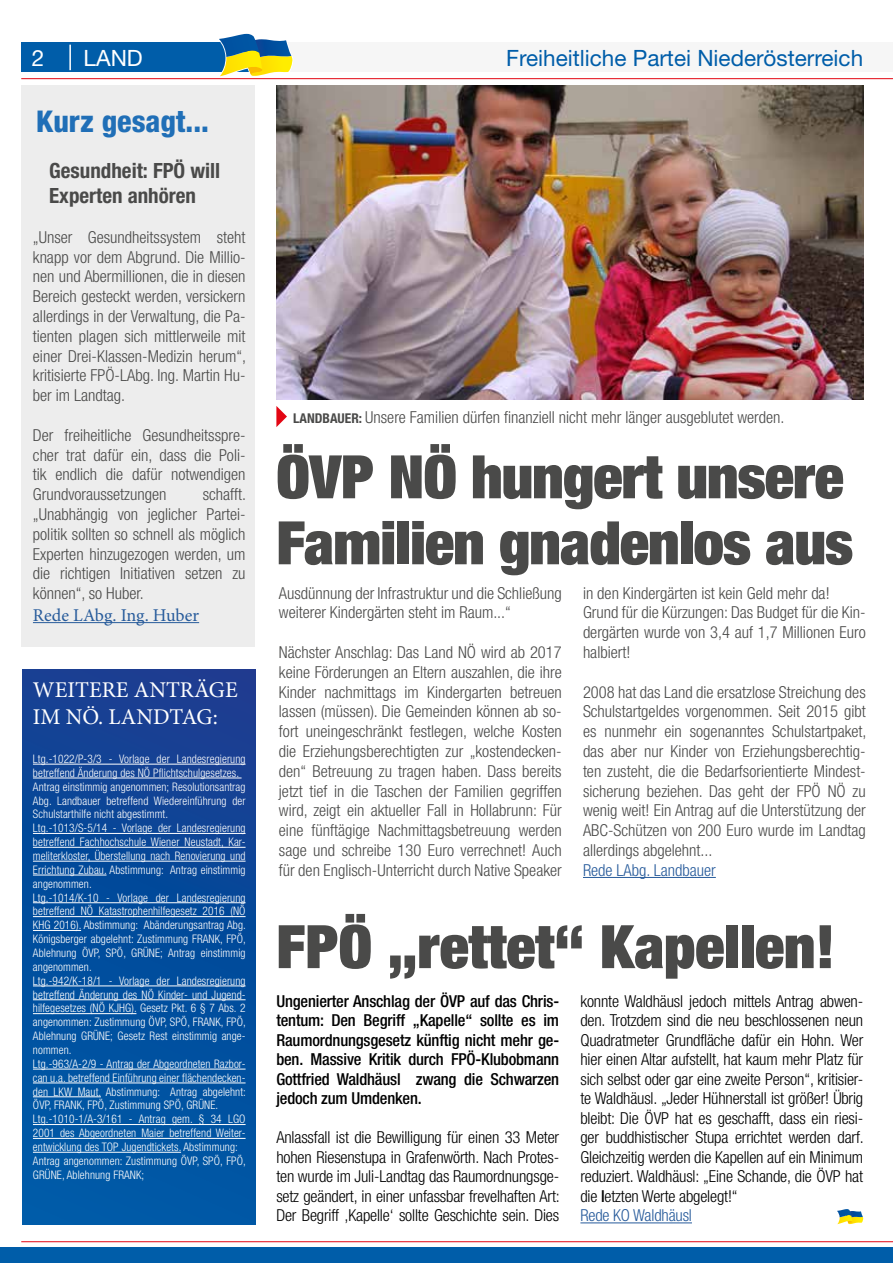
<style>
.page{position:relative;width:893px;height:1263px;background:#fff}
.page>*{position:absolute;margin:0;border:0;box-sizing:border-box;transform-origin:0 0}
.t1{font:900 expanded 60px/66px "Helvetica Neue";letter-spacing:-.01em;color:#4a4a49}
.t2{font:800 condensed 30px "Helvetica Neue";color:#206fb7}
.t3{font:22.5px "Helvetica Neue";color:#005da9}
.t4{font:22.5px/27px "Minion Pro";color:#fff}
.t5{font:22.5px "Helvetica Neue";color:#fff}
.t6{font:700 condensed 21px/25.2px "Helvetica Neue";color:#4a4a49}
.t7{font:18px "Minion Pro";color:#275b9b}
.t8{font:300 condensed 16.5px/19.8px "Helvetica Neue";color:#4a4a49;text-align:justify}
.t9{font:300 condensed 16.5px/19.5px "Helvetica Neue";letter-spacing:-.01em;color:#000;text-align:justify}
.t10{font:500 condensed 16.5px/19.5px "Helvetica Neue";letter-spacing:-.01em;color:#000;text-align:justify}
.t11{font:300 condensed 16.5px "Helvetica Neue";color:#275b9b}
.t12{font:300 condensed 11.85px/13.8px "Helvetica Neue";letter-spacing:.01em;color:#fff;scale:.96 1}
.s1{font-weight:700;font-size:13.5px}
.s2{font-weight:500}
.s3{color:#275b9b}
</style>
<div class="page">
<div style="left:21px;top:43px;width:234px;height:29px;background:#005da9"></div>
<div style="left:276px;top:43px;width:617px;height:29px;background:#f6f6f6"></div>
<hr style="left:69px;top:45px;width:2px;height:25px;background:#fff">
<hr style="left:21px;top:78px;width:872px;height:1px;background:#e30613">
<hr style="left:21px;top:1241px;width:872px;height:1px;background:#e30613">
<svg style="left:217px;top:33px;width:76px;height:44px"></svg>
<div style="left:21px;top:85px;width:234px;height:561px;background:#ededed"></div>
<hr style="left:583px;top:877px;width:133px;height:1px;background:#275b9b">
<hr style="left:580px;top:1222px;width:112px;height:1px;background:#275b9b">
<img style="left:276px;top:85px;width:587px;height:315px">
<hr style="left:33px;top:622px;width:166px;height:1px;background:#275b9b">
<div style="left:0;top:1248px;width:893px;height:15px;background:#005da9"></div>
<svg style="left:837px;top:1209px;width:26px;height:15px"></svg>
<svg style="left:276px;top:406px;width:11px;height:21px"></svg>
<div style="left:22px;top:669px;width:233px;height:556px;background:linear-gradient(to bottom,#173f92,#005ba8)"></div>
<hr style="left:33px;top:764px;width:213px;height:1px;background:#fff">
<hr style="left:33px;top:778px;width:209px;height:1px;background:#fff">
<hr style="left:33px;top:833px;width:213px;height:1px;background:#fff">
<hr style="left:33px;top:847px;width:213px;height:1px;background:#fff">
<hr style="left:33px;top:861px;width:213px;height:1px;background:#fff">
<hr style="left:33px;top:875px;width:74px;height:1px;background:#fff">
<hr style="left:33px;top:902px;width:213px;height:1px;background:#fff">
<hr style="left:33px;top:916px;width:213px;height:1px;background:#fff">
<hr style="left:33px;top:930px;width:48px;height:1px;background:#fff">
<hr style="left:33px;top:985px;width:213px;height:1px;background:#fff">
<hr style="left:33px;top:999px;width:213px;height:1px;background:#fff">
<hr style="left:33px;top:1013px;width:103px;height:1px;background:#fff">
<hr style="left:33px;top:1069px;width:213px;height:1px;background:#fff">
<hr style="left:33px;top:1083px;width:213px;height:1px;background:#fff">
<hr style="left:33px;top:1096px;width:68px;height:1px;background:#fff">
<hr style="left:33px;top:1124px;width:213px;height:1px;background:#fff">
<hr style="left:33px;top:1138px;width:213px;height:1px;background:#fff">
<hr style="left:33px;top:1152px;width:148px;height:1px;background:#fff">
<h3 class="t5" style="left:32px;top:44px;width:14px">2</h3>
<h3 class="t3" style="left:506px;top:44px;width:359px">Freiheitliche Partei Niederösterreich</h3>
<h3 class="t5" style="left:84px;top:44px;width:61px">LAND</h3>
<h2 class="t2" style="left:36px;top:103px;width:174px">Kurz gesagt...</h2>
<p class="t6" style="left:49px;top:158px;width:173px">Gesundheit: FPÖ will<br>Experten anhören</p>
<p class="t8" style="left:33px;top:227px;width:215px">„Unser Gesundheitssystem steht knapp vor dem Abgrund. Die Millio&shy;nen und Abermillionen, die in diesen Bereich gesteckt werden, versickern allerdings in der Verwaltung, die Pa&shy;tienten plagen sich mittlerweile mit einer Drei-Klassen-Medizin herum“, kritisierte FPÖ-LAbg. Ing. Martin Hu&shy;ber im Landtag.</p>
<p class="t8" style="left:33px;top:425px;width:214px">Der freiheitliche Gesundheitsspre&shy;cher trat dafür ein, dass die Poli&shy;tik endlich die dafür notwendigen Grundvoraussetzungen</p>
<p class="t8" style="left:33px;top:484px;width:215px;text-indent:170px">schafft. „Unabhängig von jeglicher Partei&shy;politik sollten so schnell als möglich Experten hinzugezogen werden, um die richtigen Initiativen setzen zu können“, so Huber.</p>
<p class="t7" style="left:33px;top:603px;width:168px">Rede LAbg. Ing. Huber</p>
<h3 class="t4" style="left:33px;top:676px;width:206px">WEITERE ANTRÄGE<br>IM NÖ. LANDTAG:</h3>
<p class="t12" style="left:33px;top:752px;width:223px">Ltg.-1022/P-3/3 - Vorlage der Landesregierung betreffend Änderung des NÖ Pflichtschulgesetzes.<br>Antrag einstimmig angenommen; Resolutionsantrag Abg. Landbauer betreffend Wiedereinführung der Schulstarthilfe nicht abgestimmt.<br>Ltg.-1013/S-5/14 - Vorlage der Landesregierung betreffend Fachhochschule Wiener Neustadt, Kar&shy;meliterkloster, Überstellung nach Renovierung und Errichtung Zubau. Abstimmung: Antrag einstimmig angenommen.<br>Ltg.-1014/K-10 - Vorlage der Landesregierung betreffend NÖ Katastrophenhilfegesetz 2016 (NÖ KHG 2016). Abstimmung: Abänderungsantrag Abg.<br>Königsberger abgelehnt: Zustimmung FRANK, FPÖ, Ablehnung ÖVP, SPÖ, GRÜNE; Antrag einstimmig angenommen.<br>Ltg.-942/K-18/1 - Vorlage der Landesregierung betreffend Änderung des NÖ Kinder- und Jugend&shy;hilfegesetzes (NÖ KJHG). Gesetz Pkt. 6 § 7 Abs. 2 angenommen: Zustimmung ÖVP, SPÖ, FRANK, FPÖ, Ablehnung GRÜNE; Gesetz Rest einstimmig ange&shy;nommen.<br>Ltg.-963/A-2/9 - Antrag der Abgeordneten Razbor&shy;can u.a. betreffend Einführung einer flächendecken&shy;den LKW Maut. Abstimmung: Antrag abgelehnt:<br>ÖVP, FRANK, FPÖ, Zustimmung SPÖ, GRÜNE.<br>Ltg.-1010-1/A-3/161 - Antrag gem. § 34 LGO 2001 des Abgeordneten Maier betreffend Weiter&shy;entwicklung des TOP Jugendtickets. Abstimmung:<br>Antrag angenommen: Zustimmung ÖVP, SPÖ, FPÖ, GRÜNE, Ablehnung FRANK;</p>
<p class="t8" style="left:293px;top:407px;width:493px"><span class="s1">LANDBAUER:</span> Unsere Familien dürfen finanziell nicht mehr länger ausgeblutet werden.</p>
<h1 class="t1" style="left:276px;top:442px;width:578px">ÖVP NÖ hungert unsere<br>Familien gnadenlos aus</h1>
<p class="t8" style="left:279px;top:583px;width:284px">Ausdünnung der Infrastruktur und die Schließung weiterer Kindergärten steht im Raum...“</p>
<p class="t8" style="left:279px;top:642px;width:284px">Nächster Anschlag: Das Land NÖ wird ab 2017 keine Förderungen an Eltern auszahlen, die ihre Kinder nachmittags im Kindergarten betreuen lassen (müssen). Die Gemeinden können ab so&shy;fort uneingeschränkt festlegen, welche Kosten die Erziehungsberechtigten zur „kostendecken&shy;den“ Betreuung zu tragen haben. Dass bereits jetzt tief in die Taschen der Familien gegriffen wird, zeigt ein aktueller Fall in Hollabrunn: Für eine fünftägige Nachmittagsbetreuung werden sage und schreibe 130 Euro verrechnet! Auch für den Englisch-Unterricht durch Native Speaker</p>
<p class="t8" style="left:583px;top:583px;width:284px;text-align:left">in den Kindergärten ist kein Geld mehr da!<br>Grund für die Kürzungen: Das Budget für die Kin&shy;dergärten wurde von 3,4 auf 1,7 Millionen Euro halbiert!</p>
<p class="t8" style="left:583px;top:682px;width:285px">2008 hat das Land die ersatzlose Streichung des Schulstartgeldes vorgenommen. Seit 2015 gibt es nunmehr ein sogenanntes Schulstartpaket, das aber nur Kinder von Erziehungsberechtig&shy;ten zusteht, die die Bedarfsorientierte Mindest&shy;sicherung beziehen. Das geht der FPÖ NÖ zu wenig weit! Ein Antrag auf die Unterstützung der ABC-Schützen von 200 Euro wurde im Landtag allerdings abgelehnt...</p>
<p class="t11" style="left:583px;top:860px;width:134px">Rede LAbg. Landbauer</p>
<h1 class="t1" style="left:276px;top:912px;width:560px">FPÖ „rettet“ Kapellen!</h1>
<p class="t10" style="left:276px;top:991px;width:284px">Ungenierter Anschlag der ÖVP auf das Chris&shy;tentum: Den Begriff „Kapelle“ sollte es im Raumordnungsgesetz künftig nicht mehr ge&shy;ben. Massive Kritik durch FPÖ-Klubobmann Gottfried Waldhäusl zwang die Schwarzen jedoch zum Umdenken.</p>
<p class="t9" style="left:276px;top:1127px;width:285px">Anlassfall ist die Bewilligung für einen 33 Meter hohen Riesenstupa in Grafenwörth. Nach Protes&shy;ten wurde im Juli-Landtag das Raumordnungsge&shy;setz geändert, in einer unfassbar frevelhaften Art:<br>Der Begriff ‚Kapelle‘ sollte Geschichte sein. Dies</p>
<p class="t9" style="left:580px;top:991px;width:285px;text-align:left">konnte Waldhäusl jedoch mittels Antrag abwen&shy;den. Trotzdem sind die neu beschlossenen neun Quadratmeter Grundfläche dafür ein Hohn. Wer hier einen Altar aufstellt, hat kaum mehr Platz für sich selbst oder gar eine zweite Person“, kritisier&shy;te Waldhäusl. „Jeder Hühnerstall ist größer! Übrig bleibt: Die ÖVP hat es geschafft, dass ein riesi&shy;ger buddhistischer Stupa errichtet werden darf.<br>Gleichzeitig werden die Kapellen auf ein Minimum reduziert. Waldhäusl: „Eine Schande, die ÖVP hat die <span class="s2">l</span>etzten Werte abgelegt!“<br><span class="s3">Rede KO Waldhäusl</span></p>
</div>
